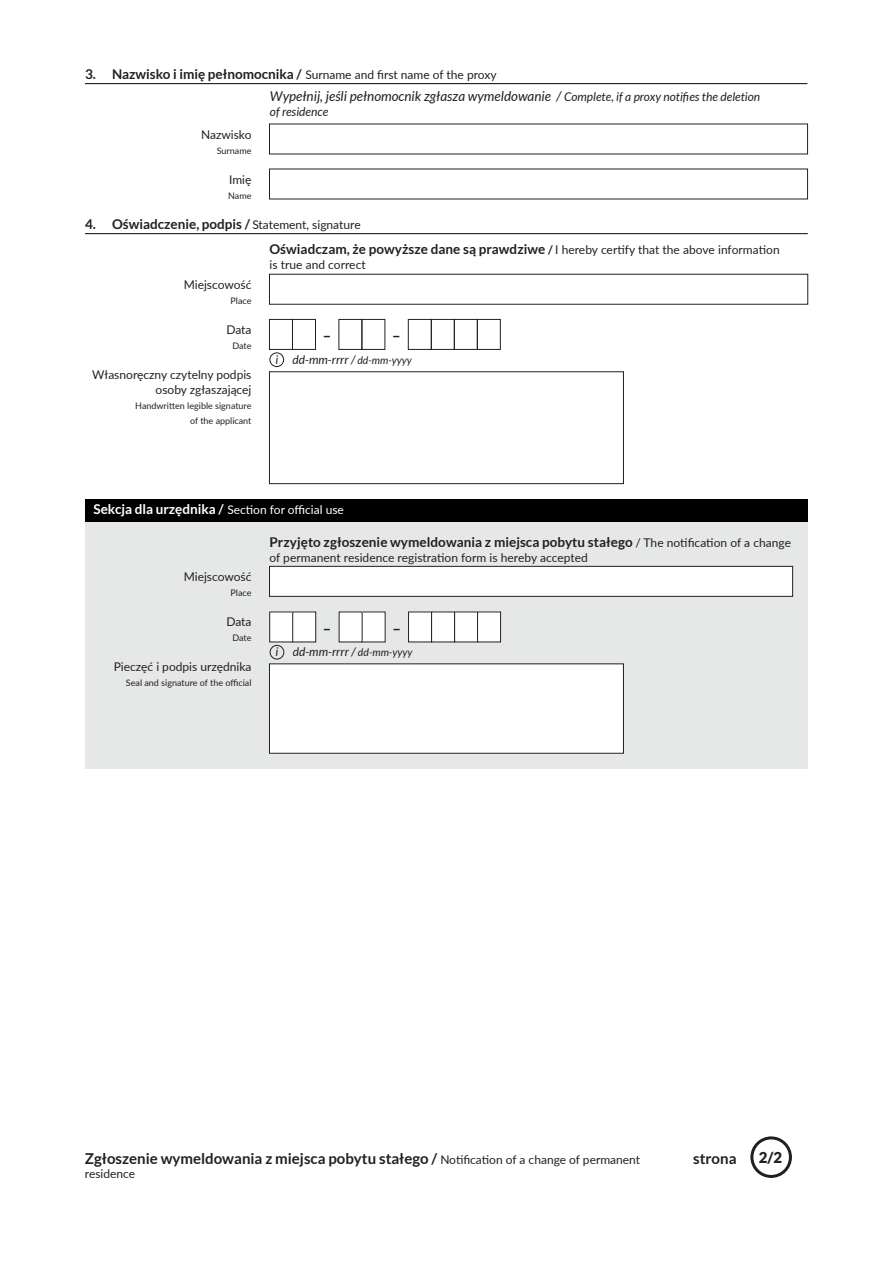
<style>
.page{position:relative;width:893px;height:1263px;background:#fff}
.page>*{position:absolute;margin:0;border:0;box-sizing:border-box;transform-origin:0 0}
.FSz_FOOTER_tytul_wni{font:700 15px "Lato";color:#231f20}
.FSz_podstawa_Lato_10{font:700 15px "Lato";color:#231f20}
.FSz_BODY_forms_dywiz{font:700 15px "Lato";color:#231f20}
.FSz_podstawa_Lato_10-2{font:900 15px "Lato";color:#231f20}
.FSz_comments_Lato_9p{font:700 13.5px "Lato";letter-spacing:.005em;color:#231f20}
.FSz_comments_Lato_9p-2{font:italic 13.5px "Lato";letter-spacing:.005em;color:#231f20}
.FSz_comments_Lato_9p-3{font:12px/15px "Lato";letter-spacing:.005em;color:#231f20}
.FSz_BODY_forms_label{font:12px/15px "Lato";color:#231f20;text-align:right}
.FSz_comments_Lato_9p-4{font:italic 12px "Lato";letter-spacing:.005em;color:#231f20}
.FSz_BODY_naglowek_se{font:12px "Lato";color:#fff}
.FSz_FOOTER_tytul_wni-2{font:12px "Lato";color:#231f20}
.FSz_BODY_forms_label-2{font:9px/15px "Lato";color:#231f20;text-align:right}
.s1{font-weight:700;font-size:13.5px}
.s2{font-size:12px}
.s3{font-weight:400;font-size:12px}
.s4{font-weight:700}
.s5{font-size:10.5px}
</style>
<div class="page">
<div style="left:85px;top:521px;width:723px;height:248px;background:#e5e8e7"></div>
<div style="left:85px;top:499px;width:723px;height:22px;background:#000001"></div>
<hr style="left:85px;top:233px;width:723px;height:1px;background:#231f20">
<div style="left:269px;top:372px;width:355px;height:112px;border:1px solid #231f20"></div>
<div style="left:269px;top:274px;width:539px;height:30px;border:1px solid #231f20"></div>
<div style="left:454px;top:319px;width:23px;height:31px;border:1px solid #231f20"></div>
<div style="left:431px;top:319px;width:23px;height:31px;border:1px solid #231f20"></div>
<div style="left:477px;top:319px;width:23px;height:31px;border:1px solid #231f20"></div>
<div style="left:269px;top:319px;width:24px;height:31px;border:1px solid #231f20"></div>
<div style="left:292px;top:319px;width:24px;height:31px;border:1px solid #231f20"></div>
<div style="left:362px;top:319px;width:23px;height:31px;border:1px solid #231f20"></div>
<div style="left:339px;top:319px;width:23px;height:31px;border:1px solid #231f20"></div>
<div style="left:408px;top:319px;width:23px;height:31px;border:1px solid #231f20"></div>
<div style="left:269px;top:352px;width:15px;height:15px;border:1px solid #231f20;border-radius:50%"></div>
<hr style="left:85px;top:83px;width:722px;height:1px;background:#231f20">
<div style="left:269px;top:664px;width:354px;height:89px;background:#fff"></div>
<div style="left:269px;top:566px;width:524px;height:30px;background:#fff"></div>
<div style="left:269px;top:566px;width:524px;height:30px;border:1px solid #231f20"></div>
<div style="left:750px;top:1136px;width:42px;height:42px;border:3px solid #231f20;border-radius:50%"></div>
<div style="left:455px;top:612px;width:23px;height:30px;background:#fff"></div>
<div style="left:432px;top:612px;width:23px;height:30px;background:#fff"></div>
<div style="left:431px;top:612px;width:24px;height:30px;border:1px solid #231f20"></div>
<div style="left:478px;top:612px;width:23px;height:30px;background:#fff"></div>
<div style="left:477px;top:612px;width:24px;height:30px;border:1px solid #231f20"></div>
<div style="left:270px;top:612px;width:23px;height:30px;background:#fff"></div>
<div style="left:269px;top:612px;width:24px;height:30px;border:1px solid #231f20"></div>
<div style="left:293px;top:612px;width:23px;height:30px;background:#fff"></div>
<div style="left:293px;top:612px;width:23px;height:30px;border:1px solid #231f20"></div>
<div style="left:362px;top:612px;width:23px;height:30px;background:#fff"></div>
<div style="left:339px;top:612px;width:23px;height:30px;background:#fff"></div>
<div style="left:408px;top:612px;width:24px;height:30px;background:#fff"></div>
<div style="left:408px;top:612px;width:24px;height:30px;border:1px solid #231f20"></div>
<div style="left:270px;top:645px;width:14px;height:14px;border:1px solid #231f20;border-radius:50%"></div>
<p class="FSz_comments_Lato_9p-3" style="left:85px;top:66px;width:413px"><span class="s1">3. Nazwisko i imię pełnomocnika /</span> Surname and first name of the proxy</p>
<p class="FSz_comments_Lato_9p-2" style="left:270px;top:89px;width:492px">Wypełnij, jeśli pełnomocnik zgłasza wymeldowanie / <span class="s2">Complete, if a proxy notifies the deletion</span></p>
<p class="FSz_comments_Lato_9p-4" style="left:270px;top:105px;width:60px">of residence</p>
<p class="FSz_BODY_forms_label" style="left:201px;top:126px;width:52px">Nazwisko</p>
<p class="FSz_BODY_forms_label-2" style="left:217px;top:143px;width:36px">Surname</p>
<p class="FSz_BODY_forms_label" style="left:229px;top:171px;width:24px">Imię</p>
<p class="FSz_BODY_forms_label-2" style="left:228px;top:188px;width:25px">Name</p>
<p class="FSz_comments_Lato_9p" style="left:85px;top:216px;width:277px">4. Oświadczenie, podpis / <span class="s3">Statement, signature</span></p>
<p class="FSz_BODY_forms_label" style="left:184px;top:276px;width:69px">Miejscowość</p>
<p class="FSz_BODY_forms_label-2" style="left:231px;top:293px;width:22px">Place</p>
<p class="FSz_BODY_forms_label" style="left:226px;top:321px;width:27px">Data</p>
<p class="FSz_BODY_forms_label-2" style="left:232px;top:338px;width:21px">Date</p>
<p class="FSz_BODY_forms_label" style="left:92px;top:366px;width:161px">Własnoręczny czytelny podpis osoby zgłaszającej</p>
<p class="FSz_BODY_forms_label-2" style="left:135px;top:398px;width:118px">Handwritten legible signature of the applicant</p>
<p class="FSz_comments_Lato_9p-3" style="left:269px;top:242px;width:512px"><span class="s1">Oświadczam, że powyższe dane są prawdziwe</span> <span class="s4">/</span> I hereby certify that the above information is true and correct</p>
<p class="FSz_BODY_forms_dywiz" style="left:323px;top:327px;width:10px">–</p>
<p class="FSz_BODY_forms_dywiz" style="left:392px;top:327px;width:10px">–</p>
<p class="FSz_comments_Lato_9p-4" style="left:275px;top:353px;width:4px">i</p>
<p class="FSz_comments_Lato_9p-4" style="left:292px;top:353px;width:121px">dd-mm-rrrr / <span class="s5">dd-mm-yyyy</span></p>
<p class="FSz_BODY_naglowek_se" style="left:94px;top:501px;width:252px"><span class="s1">Sekcja dla urzędnika /</span> Section for official use</p>
<p class="FSz_comments_Lato_9p" style="left:269px;top:534px;width:523px">Przyjęto zgłoszenie wymeldowania z miejsca pobytu stałego <span class="s3">/ The notification of a change</span></p>
<p class="FSz_comments_Lato_9p-3" style="left:269px;top:549px;width:320px">of permanent residence registration form is hereby accepted</p>
<p class="FSz_BODY_forms_label" style="left:184px;top:569px;width:69px">Miejscowość</p>
<p class="FSz_BODY_forms_label-2" style="left:231px;top:585px;width:22px">Place</p>
<p class="FSz_BODY_forms_label" style="left:226px;top:614px;width:27px">Data</p>
<p class="FSz_BODY_forms_label-2" style="left:232px;top:630px;width:21px">Date</p>
<p class="FSz_BODY_forms_label" style="left:114px;top:659px;width:139px">Pieczęć i podpis urzędnika</p>
<p class="FSz_BODY_forms_label-2" style="left:126px;top:675px;width:127px">Seal and signature of the official</p>
<p class="FSz_BODY_forms_dywiz" style="left:323px;top:620px;width:10px">–</p>
<p class="FSz_BODY_forms_dywiz" style="left:392px;top:620px;width:10px">–</p>
<p class="FSz_comments_Lato_9p-4" style="left:276px;top:645px;width:4px">i</p>
<p class="FSz_comments_Lato_9p-4" style="left:293px;top:645px;width:121px">dd-mm-rrrr / <span class="s5">dd-mm-yyyy</span></p>
<p class="FSz_FOOTER_tytul_wni" style="left:85px;top:1149px;width:557px">Zgłoszenie wymeldowania z miejsca pobytu stałego / <span class="s3">Notification of a change of permanent</span></p>
<p class="FSz_FOOTER_tytul_wni-2" style="left:85px;top:1165px;width:52px">residence</p>
<p class="FSz_podstawa_Lato_10" style="left:693px;top:1149px;width:45px">strona</p>
<p class="FSz_podstawa_Lato_10-2" style="left:759px;top:1149px;width:25px">2/2</p>
</div>
